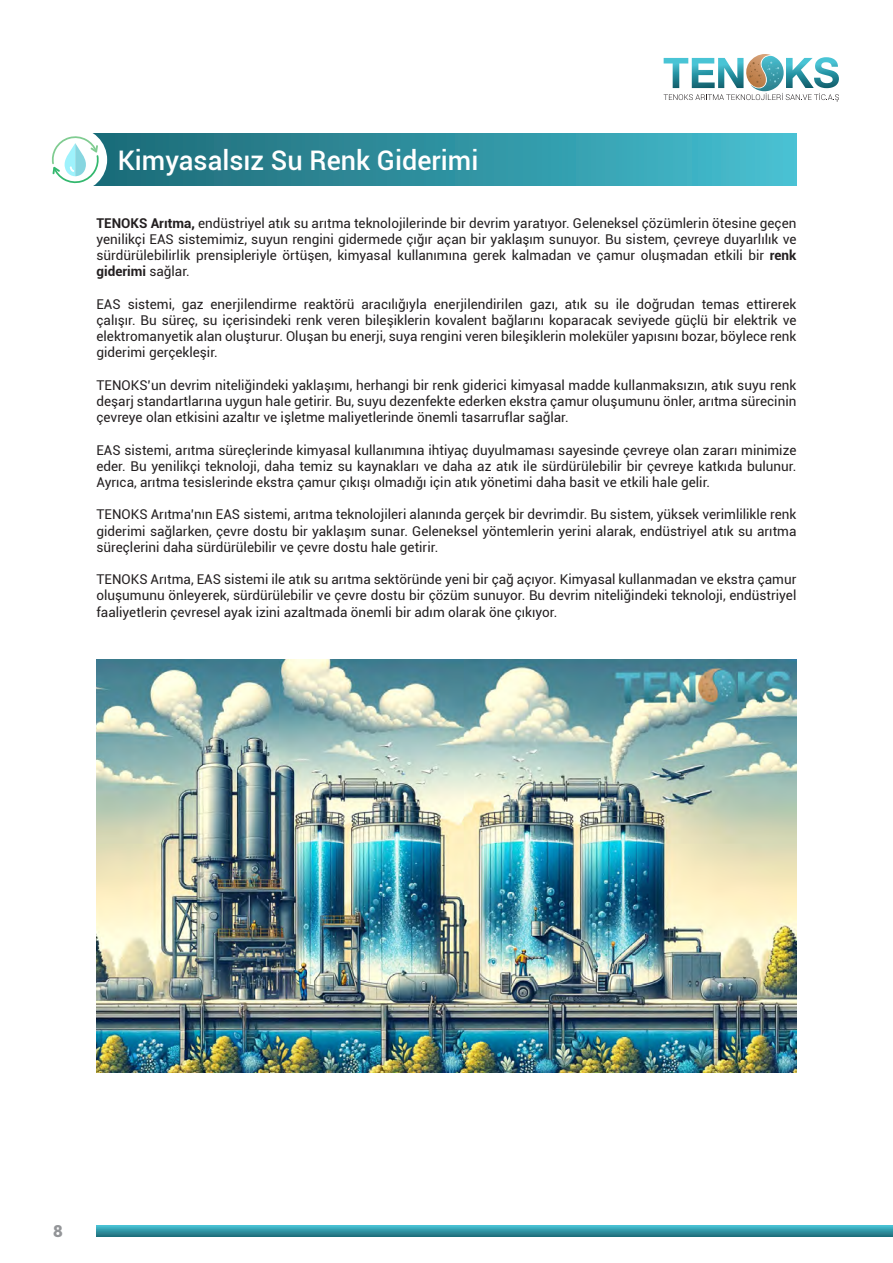
<style>
.page{position:relative;width:893px;height:1263px;background:#fff}
.page>*{position:absolute;margin:0;border:0;box-sizing:border-box;transform-origin:0 0}
.t1{font:500 27px "Roboto";color:#fff}
.t2{font:900 16.5px "Roboto";color:#939598}
.t3{font:13.5px/16.2px "Roboto";color:#231f20;text-align:justify}
.s1{font-weight:700}
</style>
<div class="page">
<svg style="left:664px;top:54px;width:175px;height:48px"></svg>
<svg style="left:96px;top:1225px;width:797px;height:12px"></svg>
<img style="left:97px;top:659px;width:699px;height:413px">
<div style="left:75px;top:134px;width:721px;height:52px;background:linear-gradient(to right,#1b6673,#46bed0)"></div>
<div style="left:43px;top:128px;width:64px;height:64px;background:#fff;border-radius:50%"></div>
<svg style="left:52px;top:135px;width:47px;height:49px"></svg>
<p class="t1" style="left:118px;top:141px;width:362px">Kimyasalsız Su Renk Giderimi</p>
<p class="t3" style="left:97px;top:214px;width:701px"><span class="s1">TENOKS Arıtma,</span> endüstriyel atık su arıtma teknolojilerinde bir devrim yaratıyor. Geleneksel çözümlerin ötesine geçen yenilikçi EAS sistemimiz, suyun rengini gidermede çığır açan bir yaklaşım sunuyor. Bu sistem, çevreye duyarlılık ve sürdürülebilirlik prensipleriyle örtüşen, kimyasal kullanımına gerek kalmadan ve çamur oluşmadan etkili bir <span class="s1">renk giderimi</span> sağlar.</p>
<p class="t3" style="left:97px;top:295px;width:701px">EAS sistemi, gaz enerjilendirme reaktörü aracılığıyla enerjilendirilen gazı, atık su ile doğrudan temas ettirerek çalışır. Bu süreç, su içerisindeki renk veren bileşiklerin kovalent bağlarını koparacak seviyede güçlü bir elektrik ve elektromanyetik alan oluşturur. Oluşan bu enerji, suya rengini veren bileşiklerin moleküler yapısını bozar, böylece renk giderimi gerçekleşir.</p>
<p class="t3" style="left:97px;top:376px;width:701px">TENOKS’un devrim niteliğindeki yaklaşımı, herhangi bir renk giderici kimyasal madde kullanmaksızın, atık suyu renk deşarj standartlarına uygun hale getirir. Bu, suyu dezenfekte ederken ekstra çamur oluşumunu önler, arıtma sürecinin çevreye olan etkisini azaltır ve işletme maliyetlerinde önemli tasarruflar sağlar.</p>
<p class="t3" style="left:97px;top:441px;width:701px">EAS sistemi, arıtma süreçlerinde kimyasal kullanımına ihtiyaç duyulmaması sayesinde çevreye olan zararı minimize eder. Bu yenilikçi teknoloji, daha temiz su kaynakları ve daha az atık ile sürdürülebilir bir çevreye katkıda bulunur.<br>Ayrıca, arıtma tesislerinde ekstra çamur çıkışı olmadığı için atık yönetimi daha basit ve etkili hale gelir.</p>
<p class="t3" style="left:97px;top:506px;width:701px">TENOKS Arıtma’nın EAS sistemi, arıtma teknolojileri alanında gerçek bir devrimdir. Bu sistem, yüksek verimlilikle renk giderimi sağlarken, çevre dostu bir yaklaşım sunar. Geleneksel yöntemlerin yerini alarak, endüstriyel atık su arıtma süreçlerini daha sürdürülebilir ve çevre dostu hale getirir.</p>
<p class="t3" style="left:97px;top:571px;width:701px">TENOKS Arıtma, EAS sistemi ile atık su arıtma sektöründe yeni bir çağ açıyor. Kimyasal kullanmadan ve ekstra çamur oluşumunu önleyerek, sürdürülebilir ve çevre dostu bir çözüm sunuyor. Bu devrim niteliğindeki teknoloji, endüstriyel faaliyetlerin çevresel ayak izini azaltmada önemli bir adım olarak öne çıkıyor.</p>
<p class="t2" style="left:53px;top:1219px;width:11px">8</p>
</div>
